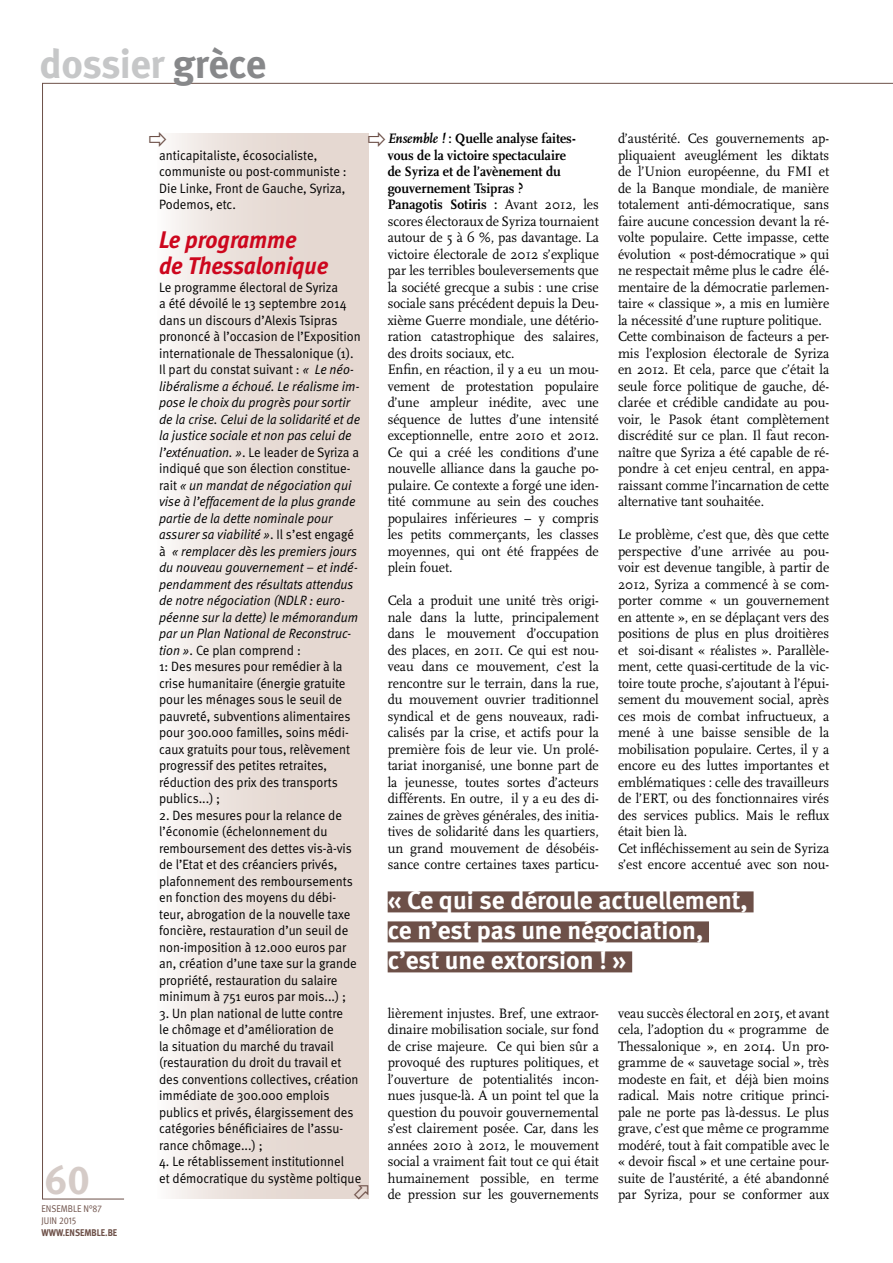
<style>
.page{position:relative;width:893px;height:1263px;background:#fff}
.page>*{position:absolute;margin:0;border:0;box-sizing:border-box;transform-origin:0 0}
.t1{font:700 40.5px "Meta";letter-spacing:-.01em;color:#c6c7c8}
.t2{font:40.5px "Meta Bold Expert";color:#d5cbc7}
.t3{font:700 25.5px/30px "Meta";color:#fff}
.t4{font:italic 700 24px/25.5px "Meta";letter-spacing:-.005em;color:#cd071e;scale:.95 1}
.t5{font:14.25px/16.5px "Scala";color:#000;scale:.95 1}
.t6{font:13.5px/16.5px "Meta Normal";color:#000;scale:.95 1}
.t7{font:9.75px/12px "Meta Normal";color:#6d5048;scale:.9 1}
.t8{font:700 9.75px "Meta";color:#6d5048;scale:.9 1}
.s1{color:#87888a}
.s2{font-family:"Meta Normal Expert"}
.s3{font-style:italic}
.s4{font-weight:700;font-style:italic}
.s5{font-weight:700}
</style>
<div class="page">
<div style="left:157px;top:133px;width:212px;height:1066px;background:linear-gradient(to right,#f6f1ef,#e0d1c8)"></div>
<div style="left:388px;top:891px;width:366px;height:21px;background:#6d5048"></div>
<div style="left:388px;top:921px;width:321px;height:21px;background:#6d5048"></div>
<div style="left:388px;top:951px;width:244px;height:21px;background:#6d5048"></div>
<svg style="left:157px;top:133px;width:9px;height:14px"></svg>
<svg style="left:354px;top:1184px;width:14px;height:15px"></svg>
<h1 class="t1" style="left:40px;top:40px;width:228px">dossier <span class="s1">grèce</span></h1>
<h1 class="t2" style="left:45px;top:1156px;width:47px">60</h1>
<p class="t7" style="left:41px;top:1203px;width:69px">ensemble n°<span class="s2">87 </span>juin <span class="s2">2015</span></p>
<p class="t8" style="left:41px;top:1227px;width:80px">www.ensemble.be</p>
<p class="t6" style="left:159px;top:146px;width:199px">anticapitaliste, écosocialiste, communiste ou post-communiste :<br>Die Linke, Front de Gauche, Syriza,<br>Podemos, etc.</p>
<h3 class="t4" style="left:159px;top:227px;width:179px">Le programme<br>de Thessalonique</h3>
<p class="t6" style="left:159px;top:278px;width:214px">Le programme électoral de Syriza<br>a été dévoilé le 13 septembre 2014 dans un discours d’Alexis Tsipras prononcé à l’occasion de l’Exposition internationale de Thessalonique (1).<br>I l part du constat suivant : <span class="s3">« Le néo&shy;libéralisme a échoué. Le réalisme im&shy;pose le choix du progrès pour sortir de la crise. Celui de la solidarité et de la justice sociale et non pas celui de l’exténuation. »</span>. Le leader de Syriza a indiqué que son élection constitue&shy;rait <span class="s3">« un mandat de négociation qui vise à l’effacement de la plus grande partie de la dette nominale pour assurer sa viabilité »</span>. I l s’est engagé à <span class="s3">« remplacer dès les premiers jours du nouveau gouvernement – et indé&shy;pendamment des résultats attendus de notre négociation (NDLR : euro&shy;péenne sur la dette) le mémorandum par un Plan National de Reconstruc&shy;tion »</span>. Ce plan comprend :<br>1: Des mesures pour remédier à la crise humanitaire (énergie gratuite pour les ménages sous le seuil de pauvreté, subventions alimentaires pour 300.000 familles, soins médi&shy;caux gratuits pour tous, relèvement progressif des petites retraites, réduction des prix des transports publics...) ;</p>
<p class="t6" style="left:159px;top:806px;width:210px">2. Des mesures pour la relance de l’économie (échelonnement du remboursement des dettes vis-à-vis de l’Etat et des créanciers privés, plafonnement des remboursements en fonction des moyens du débi&shy;teur, abrogation de la nouvelle taxe foncière, restauration d’un seuil de non-imposition à 12.000 euros par an, création d’une taxe sur la grande propriété, restauration du salaire minimum à 751 euros par mois...) ;</p>
<p class="t6" style="left:159px;top:1004px;width:211px">3. U n plan national de lutte contre<br>le chômage et d’amélioration de<br>la situation du marché du travail (restauration du droit du travail et des conventions collectives, création immédiate de 300.000 emplois publics et privés, élargissement des catégories bénéficiaires de l’assu&shy;rance chômage...) ;</p>
<p class="t6" style="left:159px;top:1153px;width:214px">4. Le rétablissement institutionnel<br>et démocratique du système poltique</p>
<p class="t5" style="left:388px;top:131px;width:224px"><span class="s4">Ensemble !</span> <span class="s5">: Quelle analyse faites&shy;vous de la victoire spectaculaire<br>de Syriza et de l’avènement du gouvernement Tsipras ?<br>Panagotis Sotiris :</span> Avant 2012, les scores électoraux de Syriza tournaient autour de 5 à 6 %, pas davantage. La victoire électorale de 2012 s’explique par les terribles bouleversements que la société grecque a subis : une crise sociale sans précédent depuis la Deu&shy;xième Guerre mondiale, une détério&shy;ration catastrophique des salaires, des droits sociaux, etc.<br>Enfin, en réaction, il y a eu un mou&shy;vement de protestation populaire d’une ampleur inédite, avec une séquence de luttes d’une intensité exceptionnelle, entre 2010 et 2012.<br>Ce qui a créé les conditions d’une nouvelle alliance dans la gauche po&shy;pulaire. Ce contexte a forgé une iden&shy;tité commune au sein des couches populaires inférieures – y compris les petits commerçants, les classes moyennes, qui ont été frappées de plein fouet.</p>
<p class="t5" style="left:388px;top:593px;width:224px;text-align:justify">Cela a produit une unité très origi&shy;nale dans la lutte, principalement dans le mouvement d’occupation des places, en 2011. Ce qui est nou&shy;veau dans ce mouvement, c’est la rencontre sur le terrain, dans la rue, du mouvement ouvrier traditionnel syndical et de gens nouveaux, radi&shy;calisés par la crise, et actifs pour la première fois de leur vie. Un prolé&shy;tariat inorganisé, une bonne part de la jeunesse, toutes sortes d’acteurs différents. En outre, il y a eu des di&shy;zaines de grèves générales, des initia&shy;tives de solidarité dans les quartiers, un grand mouvement de désobéis&shy;sance contre certaines taxes particu-</p>
<p class="t5" style="left:618px;top:130px;width:224px">d’austérité. Ces gouvernements ap&shy;pliquaient aveuglément les diktats de l’Union européenne, du FMI et de la Banque mondiale, de manière totalement anti-démocratique, sans faire aucune concession devant la ré&shy;volte populaire. Cette impasse, cette évolution « post-démocratique » qui ne respectait même plus le cadre élé&shy;mentaire de la démocratie parlemen&shy;taire « classique », a mis en lumière la nécessité d’une rupture politique.<br>Cette combinaison de facteurs a per&shy;mis l’explosion électorale de Syriza en 2012. Et cela, parce que c’était la seule force politique de gauche, dé&shy;clarée et crédible candidate au pou&shy;voir, le Pasok étant complètement discrédité sur ce plan. Il faut recon&shy;naître que Syriza a été capable de ré&shy;pondre à cet enjeu central, en appa&shy;raissant comme l’incarnation de cette alternative tant souhaitée.</p>
<p class="t5" style="left:618px;top:526px;width:224px">Le problème, c’est que, dès que cette perspective d’une arrivée au pou&shy;voir est devenue tangible, à partir de 2012, Syriza a commencé à se com&shy;porter comme « un gouvernement en attente », en se déplaçant vers des positions de plus en plus droitières et soi-disant « réalistes ». Parallèle&shy;ment, cette quasi-certitude de la vic&shy;toire toute proche, s’ajoutant à l’épui&shy;sement du mouvement social, après ces mois de combat infructueux, a mené à une baisse sensible de la mobilisation populaire. Certes, il y a encore eu des luttes importantes et emblématiques : celle des travailleurs de l’ERT, ou des fonctionnaires virés des services publics. Mais le reflux était bien là.<br>Cet infléchissement au sein de Syriza s’est encore accentué avec son nou-</p>
<h2 class="t3" style="left:388px;top:885px;width:362px">« Ce qui se déroule actuellement, ce n’est pas une négociation, c’est une extorsion ! »</h2>
<p class="t5" style="left:388px;top:1005px;width:224px;text-align:justify">lièrement injustes. Bref, une extraor&shy;dinaire mobilisation sociale, sur fond de crise majeure. Ce qui bien sûr a provoqué des ruptures politiques, et l’ouverture de potentialités incon&shy;nues jusque-là. A un point tel que la question du pouvoir gouvernemental s’est clairement posée. Car, dans les années 2010 à 2012, le mouvement social a vraiment fait tout ce qui était humainement possible, en terme de pression sur les gouvernements</p>
<p class="t5" style="left:618px;top:1005px;width:224px;text-align:justify">veau succès électoral en 2015, et avant cela, l’adoption du « programme de Thessalonique », en 2014. Un pro&shy;gramme de « sauvetage social », très modeste en fait, et déjà bien moins radical. Mais notre critique princi&shy;pale ne porte pas là-dessus. Le plus grave, c’est que même ce programme modéré, tout à fait compatible avec le « devoir fiscal » et une certaine pour&shy;suite de l’austérité, a été abandonné par Syriza, pour se conformer aux</p>
</div>
